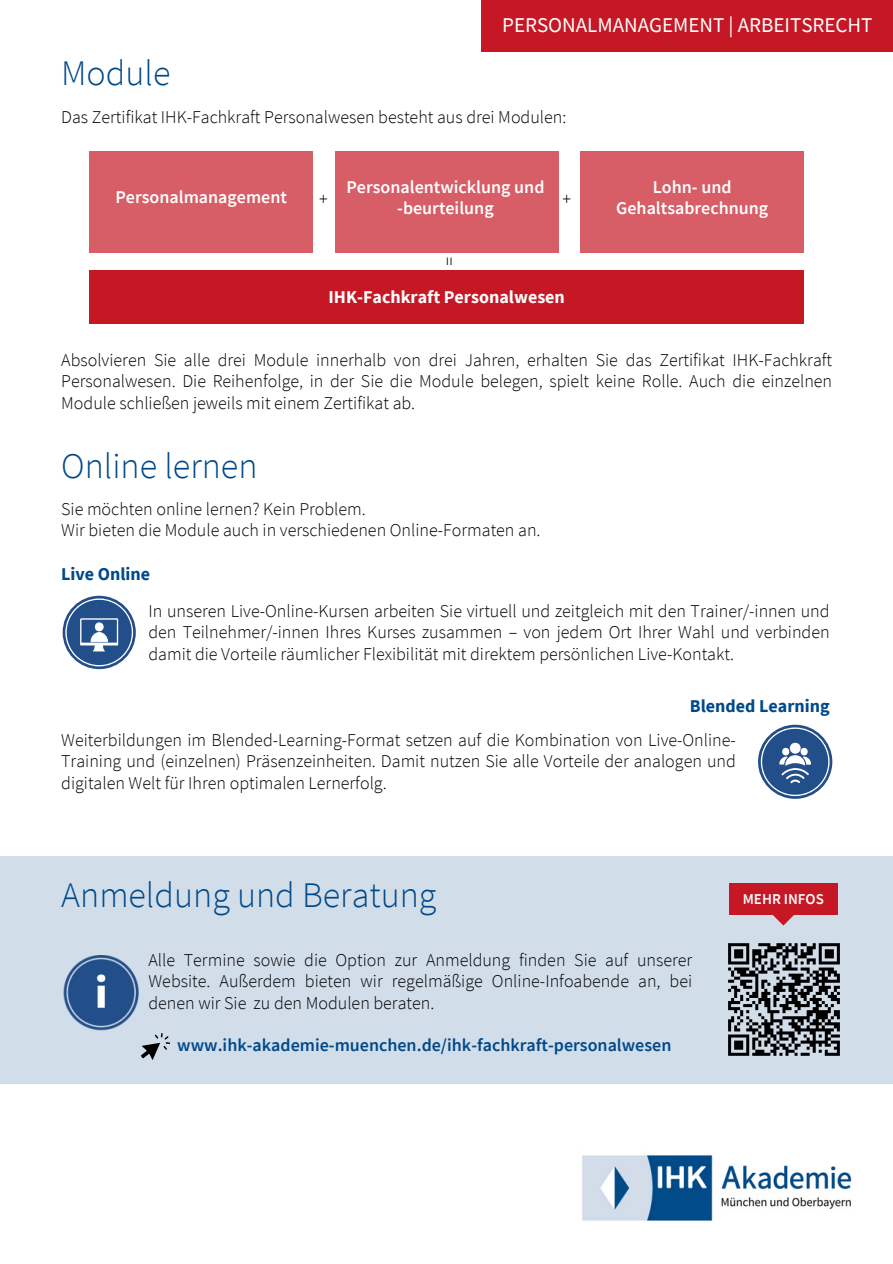
<style>
.page{position:relative;width:893px;height:1264px;background:#fff}
.page>*{position:absolute;margin:0;border:0;box-sizing:border-box;transform-origin:0 0}
.t1{font:300 36px "Source Sans Pro";color:#004988}
.t2{font:21px "Source Sans Pro";color:#fff}
.t3{font:300 18px/21.3px "Source Sans Pro";color:#000;text-align:justify}
.t4{font:600 18px/21.3px "Source Sans Pro";color:#fff;text-align:center}
.t5{font:600 18px "Source Sans Pro";color:#004988}
.t6{font:700 18px "Source Sans Pro";color:#fff}
.t7{font:700 18px "Source Sans Pro";color:#004988}
.t8{font:600 15px "Source Sans Pro";color:#fff}
</style>
<div class="page">
<img style="left:582px;top:1155px;width:270px;height:66px">
<div style="left:89px;top:151px;width:224px;height:101px;background:#d75d66"></div>
<div style="left:89px;top:270px;width:715px;height:54px;background:#c61725"></div>
<div style="left:335px;top:151px;width:223px;height:101px;background:#d75d66"></div>
<div style="left:580px;top:151px;width:223px;height:101px;background:#d75d66"></div>
<div style="left:0;top:856px;width:892px;height:228px;background:#d2ddea"></div>
<div style="left:481px;top:0;width:411px;height:52px;background:#c61725"></div>
<svg style="left:63px;top:595px;width:73px;height:74px"></svg>
<svg style="left:758px;top:724px;width:74px;height:74px"></svg>
<img style="left:63px;top:955px;width:76px;height:75px">
<svg style="left:141px;top:1033px;width:29px;height:27px"></svg>
<img style="left:728px;top:943px;width:112px;height:113px">
<div style="left:728px;top:883px;width:109px;height:31px;background:#c61725"></div>
<svg style="left:762px;top:914px;width:42px;height:11px"></svg>
<h4 class="t2" style="left:502px;top:11px;width:372px">PERSONALMANAGEMENT | ARBEITSRECHT</h4>
<h4 class="t1" style="left:61px;top:50px;width:111px">Module</h4>
<p class="t3" style="left:61px;top:106px;width:506px">Das Zertifikat IHK-Fachkraft Personalwesen besteht aus drei Modulen:</p>
<h3 class="t4" style="left:115px;top:186px;width:173px">Personalmanagement</h3>
<p class="t3" style="left:319px;top:188px;width:10px">+</p>
<p class="t4" style="left:346px;top:175px;width:199px">Personalentwicklung und -beurteilung</p>
<h3 class="t3" style="left:460px;top:257px;width:10px;rotate:90deg">=</h3>
<h1 class="t3" style="left:562px;top:188px;width:10px">+</h1>
<h4 class="t6" style="left:328px;top:285px;width:238px">IHK-Fachkraft Personalwesen</h4>
<h3 class="t4" style="left:616px;top:175px;width:154px">Lohn- und<br>Gehaltsabrechnung</h3>
<p class="t3" style="left:61px;top:349px;width:772px">Absolvieren Sie alle drei Module innerhalb von drei Jahren, erhalten Sie das Zertifikat IHK-Fachkraft Personalwesen. Die Reihenfolge, in der Sie die Module belegen, spielt keine Rolle. Auch die einzelnen Module schließen jeweils mit einem Zertifikat ab.</p>
<h4 class="t1" style="left:61px;top:443px;width:198px">Online lernen</h4>
<h3 class="t3" style="left:61px;top:498px;width:481px">Sie möchten online lernen? Kein Problem.<br>Wir bieten die Module auch in verschiedenen Online-Formaten an.</h3>
<h1 class="t7" style="left:61px;top:562px;width:90px">Live Online</h1>
<h4 class="t3" style="left:148px;top:599px;width:682px">In unseren Live-Online-Kursen arbeiten Sie virtuell und zeitgleich mit den Trainer/-innen und den Teilnehmer/-innen Ihres Kurses zusammen – von jedem Ort Ihrer Wahl und verbinden damit die Vorteile räumlicher Flexibilität mit direktem persönlichen Live-Kontakt.</h4>
<h4 class="t7" style="left:690px;top:694px;width:141px">Blended Learning</h4>
<p class="t3" style="left:61px;top:728px;width:676px">Weiterbildungen im Blended-Learning-Format setzen auf die Kombination von Live-Online-Training und (einzelnen) Präsenzeinheiten. Damit nutzen Sie alle Vorteile der analogen und digitalen Welt für Ihren optimalen Lernerfolg.</p>
<p class="t1" style="left:61px;top:871px;width:376px">Anmeldung und Beratung</p>
<h3 class="t3" style="left:148px;top:948px;width:545px">Alle Termine sowie die Option zur Anmeldung finden Sie auf unserer Website. Außerdem bieten wir regelmäßige Online-Infoabende an, bei denen wir Sie zu den Modulen beraten.</h3>
<p class="t5" style="left:177px;top:1033px;width:495px">www.ihk-akademie-muenchen.de/ihk-fachkraft-personalwesen</p>
<p class="t8" style="left:742px;top:889px;width:83px">MEHR INFOS</p>
</div>
